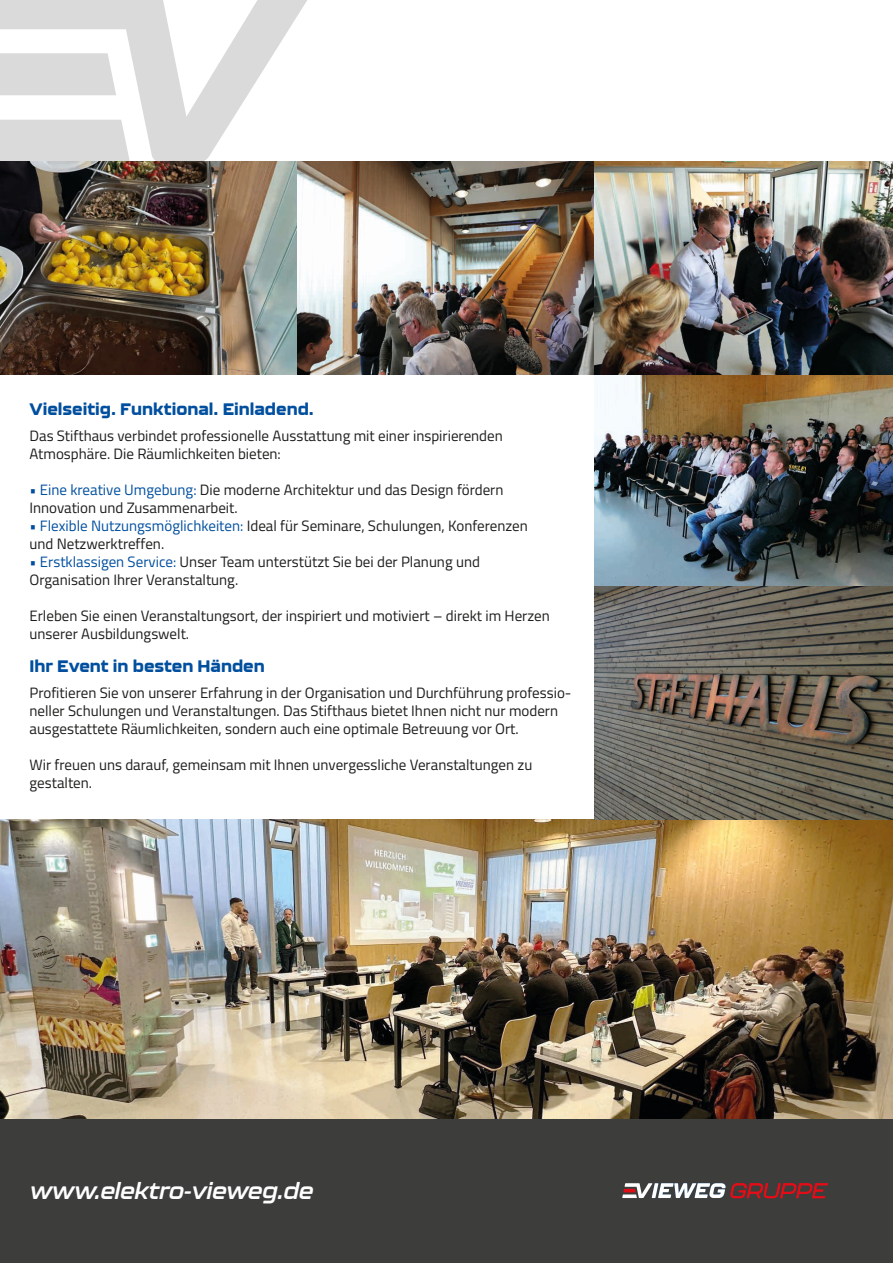
<style>
.page{position:relative;width:893px;height:1263px;background:#fff}
.page>*{position:absolute;margin:0;border:0;box-sizing:border-box;transform-origin:0 0}
.t1{font:italic 700 22.5px "Kallisto";color:#fff}
.t2{font:800 16.5px "Kallisto";color:#004f9f}
.t3{font:15px/18px "Titillium Web";color:#1d1d1b}
.s1{color:#004f9f}
</style>
<div class="page">
<div style="left:0;top:1118px;width:893px;height:145px;background:#3d3d3c"></div>
<img style="left:0;top:820px;width:893px;height:298px">
<img style="left:0;top:162px;width:595px;height:212px">
<img style="left:595px;top:162px;width:298px;height:658px">
<svg style="left:622px;top:1183px;width:206px;height:15px"></svg>
<svg style="left:0;top:0;width:307px;height:161px;fill:#dbdbdb"></svg>
<div style="left:0;top:53px;width:116px;height:42px;background:#dadada"></div>
<p class="t2" style="left:29px;top:398px;width:286px">Vielseitig. Funktional. Einladend.</p>
<p class="t3" style="left:29px;top:426px;width:475px">Das Stifthaus verbindet professionelle Ausstattung mit einer inspirierenden<br>Atmosphäre. Die Räumlichkeiten bieten:</p>
<p class="t3" style="left:29px;top:480px;width:475px"><span class="s1">• Eine kreative Umgebung:</span> Die moderne Architektur und das Design fördern<br>Innovation und Zusammenarbeit.</p>
<p class="t3" style="left:29px;top:516px;width:500px"><span class="s1">• Flexible Nutzungsmöglichkeiten:</span> Ideal für Seminare, Schulungen, Konferenzen und Netzwerktreffen.</p>
<p class="t3" style="left:29px;top:552px;width:452px"><span class="s1">• Erstklassigen Service:</span> Unser Team unterstützt Sie bei der Planung und<br>Organisation Ihrer Veranstaltung.</p>
<p class="t3" style="left:29px;top:606px;width:522px">Erleben Sie einen Veranstaltungsort, der inspiriert und motiviert – direkt im Herzen unserer Ausbildungswelt.</p>
<p class="t2" style="left:29px;top:656px;width:237px">Ihr Event in besten Händen</p>
<p class="t3" style="left:29px;top:683px;width:543px">Profitieren Sie von unserer Erfahrung in der Organisation und Durchführung professio&shy;neller Schulungen und Veranstaltungen. Das Stifthaus bietet Ihnen nicht nur modern ausgestattete Räumlichkeiten, sondern auch eine optimale Betreuung vor Ort.</p>
<p class="t3" style="left:29px;top:755px;width:504px">Wir freuen uns darauf, gemeinsam mit Ihnen unvergessliche Veranstaltungen zu gestalten.</p>
<h1 class="t1" style="left:30px;top:1177px;width:285px">www.elektro-vieweg.de</h1>
</div>
